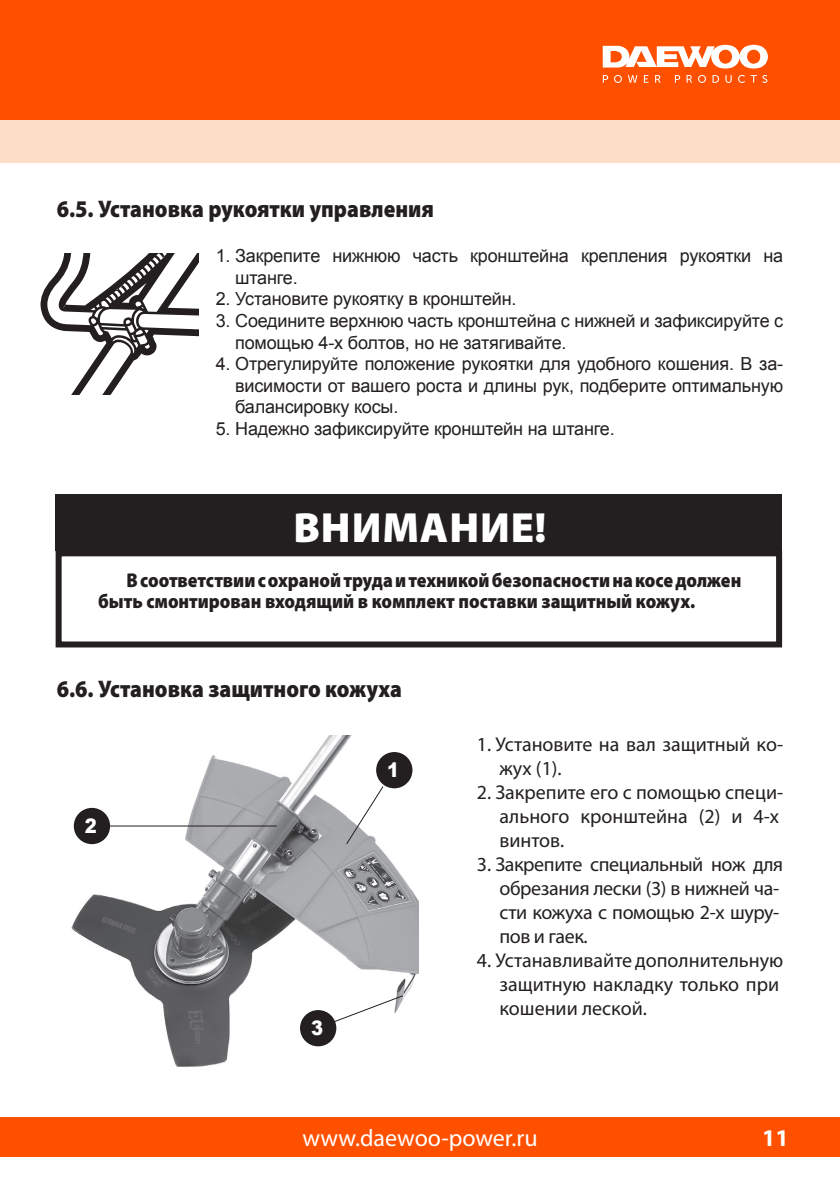
<style>
.page{position:relative;width:840px;height:1191px;background:#fff}
.page>*{position:absolute;margin:0;border:0;box-sizing:border-box;transform-origin:0 0}
.t1{font:900 42.4px "Myriad Pro";letter-spacing:.02em;color:#fff}
.t2{font:900 24px "Myriad Pro";color:#231f20;scale:.9 1}
.t3{font:24px "Myriad Pro";color:#fff}
.t4{font:700 24px "Myriad Pro";color:#fff}
.t5{font:20px/24px "Myriad Pro";letter-spacing:-.005em;color:#231f20}
.t6{font:900 20px/21.2px "Myriad Pro";color:#231f20;scale:.9 1}
.t7{font:900 20px "Arial";color:#fff;scale:.9 1}
.t8{font:18px/21.6px "Arial";letter-spacing:-.01em;color:#231f20}
</style>
<div class="page">
<div style="left:0;top:119px;width:839px;height:44px;background:#ffdec8"></div>
<div style="left:0;top:0;width:839px;height:119px;background:#ff5000"></div>
<svg style="left:602px;top:45px;width:165px;height:24px"></svg>
<svg style="left:602px;top:75px;width:5px;height:8px"></svg>
<svg style="left:614px;top:75px;width:7px;height:8px"></svg>
<svg style="left:627px;top:75px;width:10px;height:8px"></svg>
<svg style="left:643px;top:75px;width:5px;height:8px"></svg>
<svg style="left:655px;top:75px;width:5px;height:8px"></svg>
<svg style="left:674px;top:75px;width:5px;height:8px"></svg>
<svg style="left:686px;top:75px;width:5px;height:8px"></svg>
<svg style="left:698px;top:75px;width:7px;height:8px"></svg>
<svg style="left:712px;top:75px;width:6px;height:8px"></svg>
<svg style="left:725px;top:75px;width:6px;height:8px"></svg>
<svg style="left:738px;top:75px;width:6px;height:8px"></svg>
<svg style="left:750px;top:75px;width:6px;height:8px"></svg>
<svg style="left:762px;top:75px;width:5px;height:8px"></svg>
<div style="left:0;top:1117px;width:839px;height:40px;background:#ff5000"></div>
<div style="left:56px;top:550px;width:725px;height:97px;border:6px solid #231f20"></div>
<div style="left:56px;top:494px;width:725px;height:56px;background:#231f20"></div>
<svg style="left:40px;top:254px;width:158px;height:140px"></svg>
<img style="left:71px;top:736px;width:347px;height:331px">
<div style="left:376px;top:752px;width:36px;height:36px;background:#231f20;border-radius:50%"></div>
<svg style="left:345px;top:785px;width:39px;height:60px"></svg>
<div style="left:74px;top:808px;width:36px;height:36px;background:#231f20;border-radius:50%"></div>
<hr style="left:110px;top:825px;width:166px;height:1px;background:#231f20">
<svg style="left:317px;top:994px;width:87px;height:35px"></svg>
<div style="left:300px;top:1010px;width:36px;height:36px;background:#231f20;border-radius:50%"></div>
<h2 class="t2" style="left:57px;top:192px;width:420px">6.5. Установка рукоятки управления</h2>
<p class="t8" style="left:235px;top:245px;width:549px;text-indent:-19px">1. Закрепите нижнюю часть кронштейна крепления рукоятки на штанге.</p>
<p class="t8" style="left:215px;top:288px;width:302px">2. Установите рукоятку в кронштейн.</p>
<p class="t8" style="left:235px;top:310px;width:549px;text-indent:-19px">3. Соедините верхнюю часть кронштейна с нижней и зафиксируйте с помощью 4-х болтов, но не затягивайте.</p>
<p class="t8" style="left:235px;top:353px;width:549px;text-align:justify;text-indent:-19px">4. Отрегулируйте положение рукоятки для удобного кошения. В за&shy;висимости от вашего роста и длины рук, подберите оптимальную балансировку косы.</p>
<p class="t8" style="left:215px;top:418px;width:400px">5. Надежно зафиксируйте кронштейн на штанге.</p>
<h1 class="t1" style="left:293px;top:499px;width:255px">ВНИМАНИЕ!</h1>
<p class="t6" style="left:98px;top:569px;width:715px;text-indent:28px">В соответствии с охраной труда и техникой безопасности на косе должен быть смонтирован входящий в комплект поставки защитный кожух.</p>
<h2 class="t2" style="left:57px;top:672px;width:385px">6.6. Установка защитного кожуха</h2>
<p class="t7" style="left:85px;top:811px;width:15px">2</p>
<p class="t7" style="left:387px;top:755px;width:15px">1</p>
<p class="t7" style="left:311px;top:1013px;width:15px">3</p>
<p class="t5" style="left:499px;top:732px;width:285px;text-indent:-23px">1. Установите на вал защитный ко&shy;жух (1).</p>
<p class="t5" style="left:499px;top:780px;width:285px;text-indent:-23px">2. Закрепите его с помощью специ&shy;ального кронштейна (2) и 4-х винтов.</p>
<p class="t5" style="left:499px;top:852px;width:285px;text-indent:-23px">3. Закрепите специальный нож для обрезания лески (3) в нижней ча&shy;сти кожуха с помощью 2-х шуру&shy;пов и гаек.</p>
<p class="t5" style="left:499px;top:948px;width:285px;text-indent:-23px">4. Устанавливайте дополнительную защитную накладку только при кошении леской.</p>
<h2 class="t3" style="left:302px;top:1123px;width:236px">www.daewoo-power.ru</h2>
<h2 class="t4" style="left:761px;top:1122px;width:28px">11</h2>
</div>
